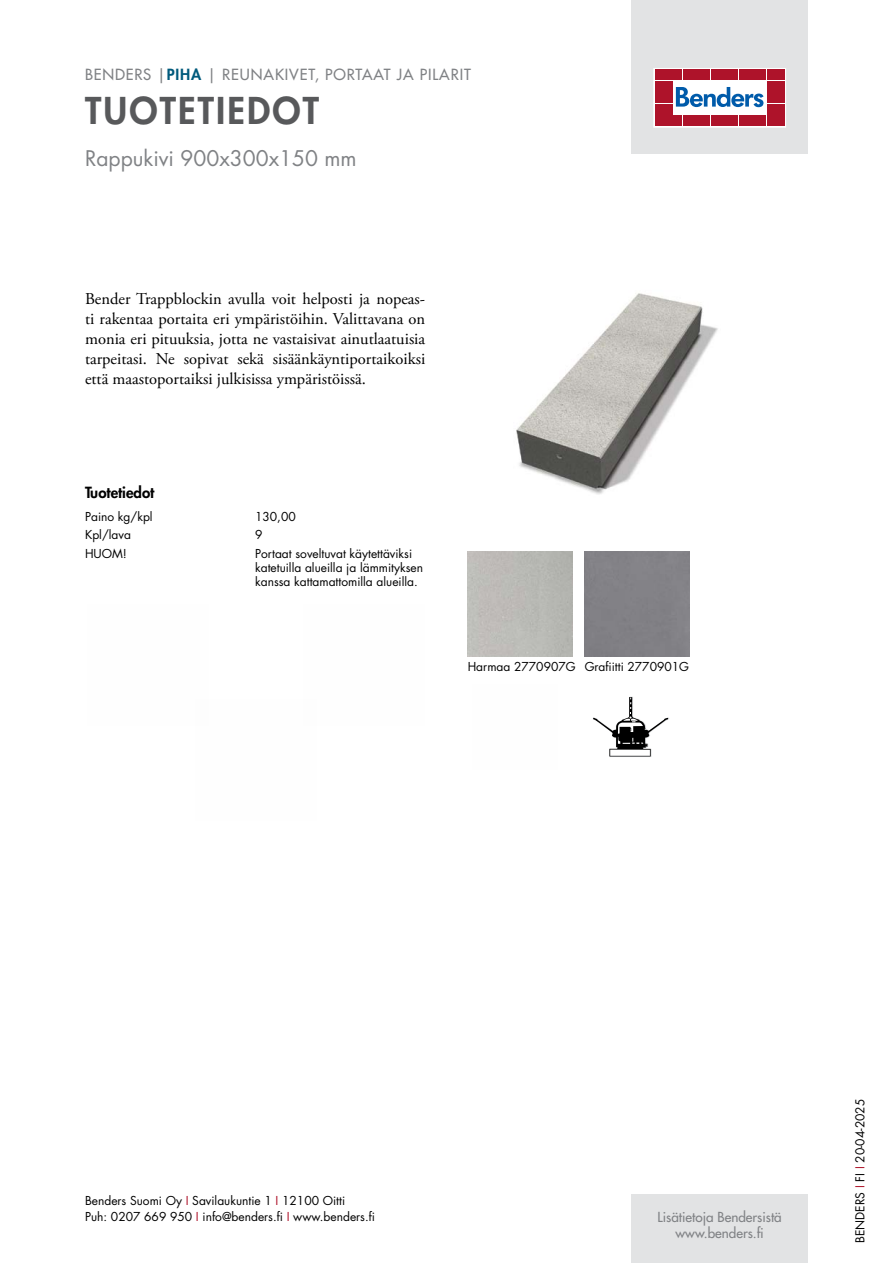
<style>
.page{position:relative;width:893px;height:1263px;background:#fff}
.page>*{position:absolute;margin:0;border:0;box-sizing:border-box;transform-origin:0 0}
.t1{font:800 36px "Futura Std";letter-spacing:.06em;color:#58595b}
.t2{font:21px "Futura Std";color:#808285}
.t3{font:16.5px/19.8px "Adobe Garamond Pro";color:#000;text-align:justify}
.t4{font:500 15px "Futura Std";letter-spacing:.06em;color:#808285}
.t5{font:800 15px "Futura Std";color:#000}
.t6{font:500 13.5px/16.2px "Futura Std";color:#808285;text-align:center}
.t7{font:12px/14.4px "Futura Std";color:#000}
.s1{font-weight:800;color:#005a7c}
.s2{color:#ae132a}
</style>
<div class="page">
<div style="left:631px;top:0;width:177px;height:153px;background:#e2e3e4"></div>
<div style="left:631px;top:1195px;width:177px;height:68px;background:#e2e3e4"></div>
<svg style="left:656px;top:70px;width:128px;height:55px;background:#ebc6cc"></svg>
<div style="left:654px;top:68px;width:132px;height:59px;border:1px solid #fff"></div>
<div style="left:655px;top:70px;width:8px;height:10px;background:#ae132a"></div>
<div style="left:664px;top:70px;width:8px;height:10px;background:#ae132a"></div>
<div style="left:655px;top:81px;width:8px;height:10px;background:#ae132a"></div>
<div style="left:664px;top:81px;width:8px;height:10px;background:#ae132a"></div>
<div style="left:655px;top:93px;width:8px;height:10px;background:#ae132a"></div>
<div style="left:664px;top:93px;width:8px;height:10px;background:#ae132a"></div>
<div style="left:655px;top:104px;width:8px;height:11px;background:#ae132a"></div>
<div style="left:664px;top:104px;width:8px;height:11px;background:#ae132a"></div>
<div style="left:655px;top:116px;width:8px;height:10px;background:#ae132a"></div>
<div style="left:664px;top:116px;width:8px;height:10px;background:#ae132a"></div>
<div style="left:674px;top:70px;width:8px;height:10px;background:#ae132a"></div>
<div style="left:683px;top:70px;width:8px;height:10px;background:#ae132a"></div>
<div style="left:692px;top:70px;width:8px;height:10px;background:#ae132a"></div>
<div style="left:702px;top:70px;width:8px;height:10px;background:#ae132a"></div>
<div style="left:711px;top:70px;width:8px;height:10px;background:#ae132a"></div>
<div style="left:720px;top:70px;width:8px;height:10px;background:#ae132a"></div>
<div style="left:730px;top:70px;width:8px;height:10px;background:#ae132a"></div>
<div style="left:739px;top:70px;width:8px;height:10px;background:#ae132a"></div>
<div style="left:748px;top:70px;width:8px;height:10px;background:#ae132a"></div>
<div style="left:758px;top:70px;width:8px;height:10px;background:#ae132a"></div>
<div style="left:674px;top:116px;width:8px;height:10px;background:#ae132a"></div>
<div style="left:683px;top:116px;width:8px;height:10px;background:#ae132a"></div>
<div style="left:692px;top:116px;width:8px;height:10px;background:#ae132a"></div>
<div style="left:702px;top:116px;width:8px;height:10px;background:#ae132a"></div>
<div style="left:711px;top:116px;width:8px;height:10px;background:#ae132a"></div>
<div style="left:720px;top:116px;width:8px;height:10px;background:#ae132a"></div>
<div style="left:730px;top:116px;width:8px;height:10px;background:#ae132a"></div>
<div style="left:739px;top:116px;width:8px;height:10px;background:#ae132a"></div>
<div style="left:748px;top:116px;width:8px;height:10px;background:#ae132a"></div>
<div style="left:758px;top:116px;width:8px;height:10px;background:#ae132a"></div>
<div style="left:767px;top:70px;width:8px;height:10px;background:#ae132a"></div>
<div style="left:776px;top:70px;width:8px;height:10px;background:#ae132a"></div>
<div style="left:767px;top:81px;width:8px;height:10px;background:#ae132a"></div>
<div style="left:776px;top:81px;width:8px;height:10px;background:#ae132a"></div>
<div style="left:767px;top:93px;width:8px;height:10px;background:#ae132a"></div>
<div style="left:776px;top:93px;width:8px;height:10px;background:#ae132a"></div>
<div style="left:767px;top:104px;width:8px;height:11px;background:#ae132a"></div>
<div style="left:776px;top:104px;width:8px;height:11px;background:#ae132a"></div>
<div style="left:767px;top:116px;width:8px;height:10px;background:#ae132a"></div>
<div style="left:776px;top:116px;width:8px;height:10px;background:#ae132a"></div>
<svg style="left:676px;top:87px;width:87px;height:20px;background:#89b3d7"></svg>
<img style="left:516px;top:293px;width:202px;height:202px">
<img style="left:609px;top:696px;width:60px;height:61px">
<svg style="left:593px;top:697px;width:75px;height:59px"></svg>
<p class="t4" style="left:85px;top:65px;width:387px">BENDERS |<span class="s1">PIHA</span> | REUNAKIVET, PORTAAT JA PILARIT</p>
<h1 class="t1" style="left:85px;top:87px;width:236px">TUOTETIEDOT</h1>
<h2 class="t2" style="left:85px;top:144px;width:273px">Rappukivi 900x300x150 mm</h2>
<p class="t3" style="left:85px;top:290px;width:342px">Bender Trappblockin avulla voit helposti ja nopeas&shy;ti rakentaa portaita eri ympäristöihin. Valittavana on monia eri pituuksia, jotta ne vastaisivat ainutlaatuisia tarpeitasi. Ne sopivat sekä sisäänkäyntiportaikoiksi että maastoportaiksi julkisissa ympäristöissä.</p>
<p class="t5" style="left:85px;top:483px;width:71px">Tuotetiedot</p>
<p class="t7" style="left:85px;top:509px;width:69px">Paino kg/kpl</p>
<p class="t7" style="left:255px;top:509px;width:42px">130,00</p>
<p class="t7" style="left:85px;top:528px;width:47px">Kpl/lava</p>
<p class="t7" style="left:255px;top:528px;width:9px">9</p>
<p class="t7" style="left:85px;top:546px;width:43px">HUOM!</p>
<p class="t7" style="left:255px;top:546px;width:169px">Portaat soveltuvat käytettäviksi katetuilla alueilla ja lämmityksen kanssa kattamattomilla alueilla.</p>
<p class="t7" style="left:468px;top:660px;width:223px">Harmaa 2770907G Grafiitti 2770901G</p>
<p class="t7" style="left:85px;top:1192px;width:291px;line-height:16.5px">Benders Suomi Oy <span class="s2">I</span> Savilaukuntie 1 <span class="s2">I</span> 12100 Oitti<br>Puh: 0207 669 950 <span class="s2">I</span> info@benders.fi <span class="s2">I</span> www.benders.fi</p>
<p class="t6" style="left:658px;top:1209px;width:126px">Lisätietoja Bendersistä www.benders.fi</p>
<p class="t7" style="left:853px;top:1243px;width:146px;rotate:-90deg">BENDERS <span class="s2">I</span> FI <span class="s2">I</span> 20-04-2025</p>
</div>
